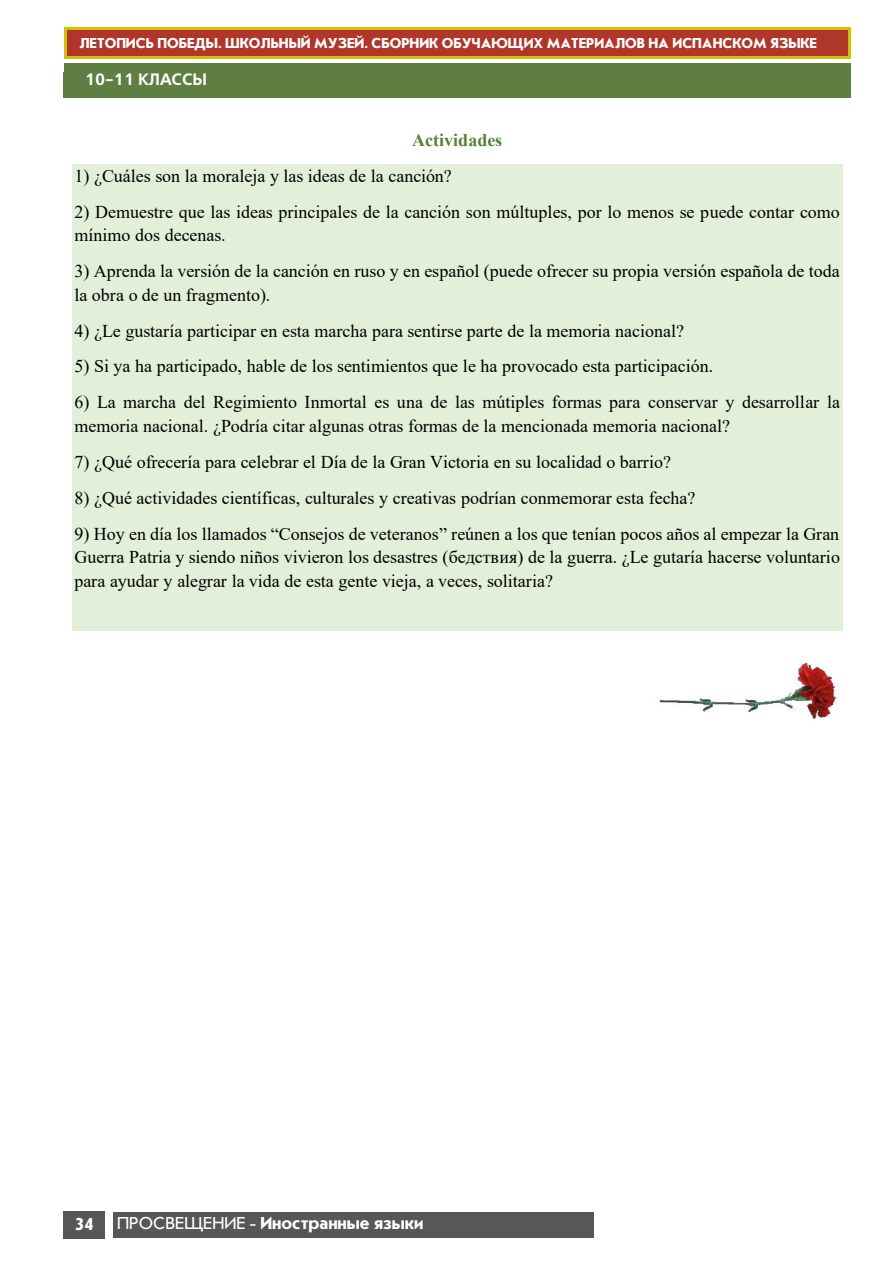
<style>
.page{position:relative;width:893px;height:1263px;background:#fff}
.page>*{position:absolute;margin:0;border:0;box-sizing:border-box;transform-origin:0 0}
.t1{font:18px/23.7px "Times New Roman";color:#000}
.t2{font:700 18px "Journal Sans C";color:#fff}
.t3{font:700 18px "Times New Roman";color:#538135}
.t4{font:700 16.5px "Free Set C";color:#fff}
.t5{font:700 15px "Journal Sans C";color:#fff}
.s1{font-weight:400}
</style>
<div class="page">
<div style="left:64px;top:64px;width:786px;height:34px;background:#5e7f41"></div>
<div style="left:64px;top:1211px;width:41px;height:27px;background:#575756"></div>
<div style="left:113px;top:1212px;width:480px;height:25px;background:#575756"></div>
<svg style="left:64px;top:27px;width:786px;height:31px;background:#cba90a"></svg>
<div style="left:67px;top:30px;width:780px;height:25px;background:#b0362a"></div>
<div style="left:72px;top:165px;width:770px;height:36px;background:#e2efd9"></div>
<div style="left:72px;top:201px;width:770px;height:23px;background:#e2efd9"></div>
<div style="left:72px;top:224px;width:770px;height:36px;background:#e2efd9"></div>
<div style="left:72px;top:260px;width:770px;height:24px;background:#e2efd9"></div>
<div style="left:72px;top:284px;width:770px;height:36px;background:#e2efd9"></div>
<div style="left:72px;top:320px;width:770px;height:35px;background:#e2efd9"></div>
<div style="left:72px;top:355px;width:770px;height:36px;background:#e2efd9"></div>
<div style="left:72px;top:391px;width:770px;height:24px;background:#e2efd9"></div>
<div style="left:72px;top:415px;width:770px;height:36px;background:#e2efd9"></div>
<div style="left:72px;top:451px;width:770px;height:36px;background:#e2efd9"></div>
<div style="left:72px;top:487px;width:770px;height:36px;background:#e2efd9"></div>
<div style="left:72px;top:523px;width:770px;height:23px;background:#e2efd9"></div>
<div style="left:72px;top:546px;width:770px;height:24px;background:#e2efd9"></div>
<div style="left:72px;top:570px;width:770px;height:36px;background:#e2efd9"></div>
<div style="left:72px;top:606px;width:770px;height:24px;background:#e2efd9"></div>
<img style="left:659px;top:662px;width:179px;height:57px">
<p class="t5" style="left:80px;top:36px;width:739px">ЛЕТОПИСЬ ПОБЕДЫ. ШКОЛЬНЫЙ МУЗЕЙ. СБОРНИК ОБУЧАЮЩИХ МАТЕРИАЛОВ НА ИСПАНСКОМ ЯЗЫКЕ</p>
<p class="t4" style="left:85px;top:69px;width:123px">10-11 КЛАССЫ</p>
<p class="t3" style="left:412px;top:127px;width:92px">Аctividades</p>
<p class="t1" style="left:74px;top:163px;width:379px">1) ¿Cuáles son la moraleja y las ideas de la canción?</p>
<p class="t1" style="left:74px;top:199px;width:767px">2) Demuestre que las ideas principales de la canción son múltuples, por lo menos se puede contar como mínimo dos dеcenas.</p>
<p class="t1" style="left:74px;top:259px;width:767px">3) Aprenda la versión de la canción en ruso y en español (puede ofrecer su propia versión española de toda la obra o de un fragmento).</p>
<p class="t1" style="left:74px;top:318px;width:611px">4) ¿Le gustaría participar en esta marcha para sentirse parte de la memoria nacional?</p>
<p class="t1" style="left:74px;top:354px;width:640px">5) Si ya ha participado, hable de los sentimientos que le ha provocado esta participación.</p>
<p class="t1" style="left:74px;top:390px;width:767px">6) La marcha del Regimiento Inmortal es una de las mútiples formas para conservar y desarrollar la memoria nacional. ¿Podría citar algunas otras formas de la mencionada memoria nacional?</p>
<p class="t1" style="left:74px;top:449px;width:598px">7) ¿Qué ofrecería para celebrar el Día de la Gran Victoria en su localidad o barrio?</p>
<p class="t1" style="left:74px;top:485px;width:623px">8) ¿Qué actividades científicas, culturales y creativas podrían conmemorar esta fecha?</p>
<p class="t1" style="left:74px;top:521px;width:767px;text-align:justify">9) Hoy en día los llamados “Consejos de veteranos” reúnen a los que tenían pocos años al empezar la Gran Guerra Patria y siendo niños vivieron los desastres (бедствия) de la guerra. ¿Le gutaría hacerse voluntario para ayudar y alegrar la vida de esta gente vieja, a veces, solitaria?</p>
<p class="t2" style="left:75px;top:1215px;width:20px">34</p>
<p class="t2" style="left:117px;top:1214px;width:308px"><span class="s1">ПРОСВЕЩЕНИЕ -</span> Иностранные языки</p>
</div>
